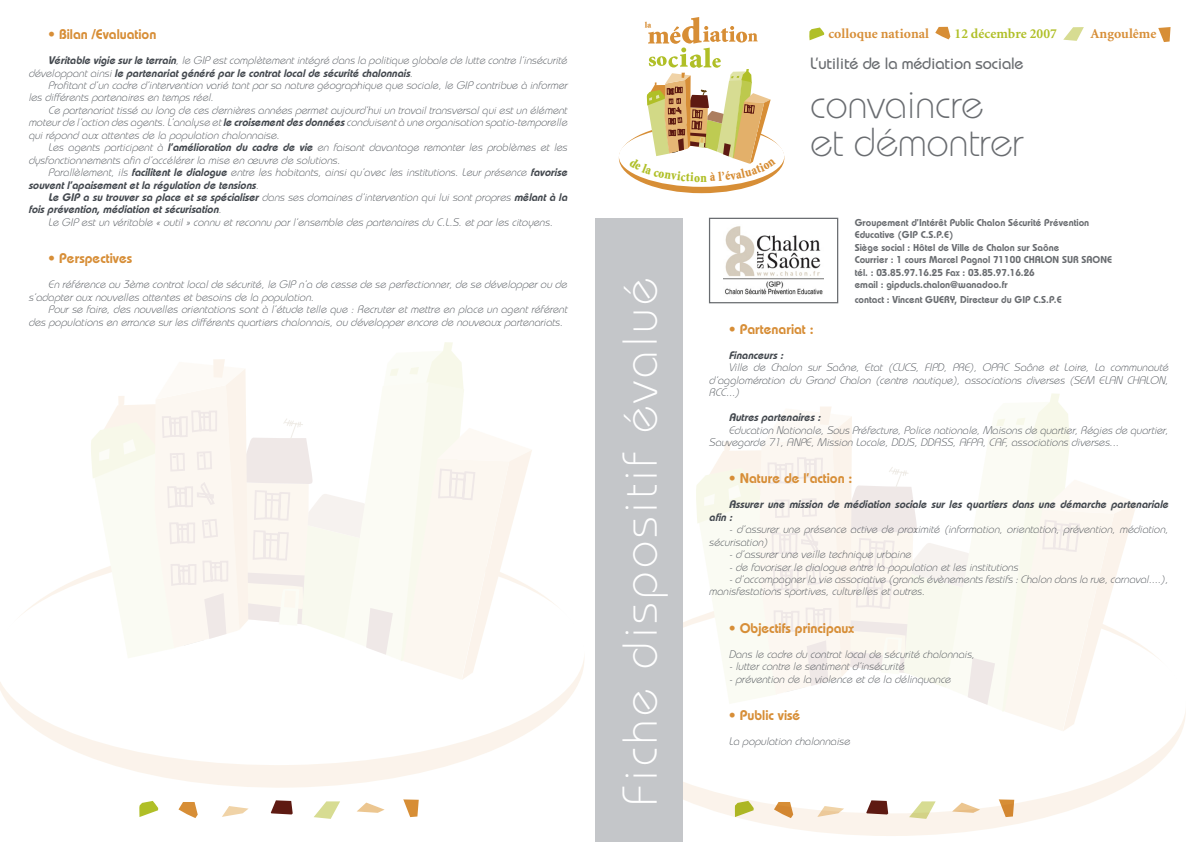
<style>
.page{position:relative;width:1191px;height:842px;background:#fff}
.page>*{position:absolute;margin:0;border:0;box-sizing:border-box;transform-origin:0 0}
.t1{font:300 48.8px "Bauhaus";letter-spacing:.07em;color:#fff}
.t2{font:300 40.4px/37.1px "Bauhaus";letter-spacing:-.01em;color:#696c70}
.t3{font:500 16.4px "Bauhaus";letter-spacing:-.01em;color:#696c70}
.t4{font:600 14px "Bauhaus";color:#d78e37}
.t5{font:700 13.8px "Minion";letter-spacing:.005em;color:#d78e37}
.t6{font:700 13.8px "Minion";letter-spacing:.005em;color:#b0bf27}
.t7{font:italic 300 11px/12.4px "Bauhaus";color:#43484e}
.t8{font:italic 600 11px/12.4px "Bauhaus";color:#43484e}
.t9{font:600 10px/12.4px "Bauhaus";color:#696c70}
.s1{font-weight:600}
.s2{font-weight:300}
</style>
<div class="page">
<svg style="left:723px;top:813px;width:337px;height:23px;fill:#fbf3eb"></svg>
<svg style="left:683px;top:618px;width:502px;height:195px"></svg>
<svg style="left:695px;top:393px;width:442px;height:338px"></svg>
<div style="left:595px;top:218px;width:88px;height:624px;background:#c4c6c9"></div>
<div style="left:619px;top:123px;width:165px;height:70px;background:#d78e36;border-radius:50%"></div>
<div style="left:619px;top:126px;width:165px;height:61px;background:#fff;border-radius:50%"></div>
<svg style="left:935px;top:27px;width:15px;height:12px"></svg>
<svg style="left:1063px;top:27px;width:20px;height:14px"></svg>
<svg style="left:809px;top:28px;width:15px;height:12px"></svg>
<svg style="left:1158px;top:27px;width:12px;height:15px"></svg>
<svg style="left:866px;top:800px;width:22px;height:14px"></svg>
<svg style="left:774px;top:802px;width:19px;height:16px"></svg>
<svg style="left:734px;top:801px;width:20px;height:16px"></svg>
<svg style="left:817px;top:806px;width:27px;height:11px"></svg>
<svg style="left:998px;top:798px;width:16px;height:19px"></svg>
<svg style="left:909px;top:801px;width:26px;height:18px"></svg>
<svg style="left:952px;top:802px;width:28px;height:11px"></svg>
<svg style="left:132px;top:770px;width:298px;height:18px;fill:#fbf3eb"></svg>
<svg style="left:0;top:574px;width:584px;height:196px"></svg>
<svg style="left:89px;top:342px;width:447px;height:339px"></svg>
<img style="left:723px;top:226px;width:100px;height:69px">
<div style="left:709px;top:218px;width:129px;height:85px;border:1px solid #696c70"></div>
<svg style="left:271px;top:800px;width:22px;height:14px"></svg>
<svg style="left:178px;top:802px;width:20px;height:16px"></svg>
<svg style="left:139px;top:801px;width:19px;height:16px"></svg>
<svg style="left:222px;top:806px;width:27px;height:11px"></svg>
<svg style="left:403px;top:799px;width:16px;height:18px"></svg>
<svg style="left:314px;top:801px;width:26px;height:18px"></svg>
<svg style="left:357px;top:802px;width:28px;height:11px"></svg>
<svg style="left:629px;top:17px;width:147px;height:165px"></svg>
<p class="t4" style="left:48px;top:26px;width:110px">• Bilan /Evaluation</p>
<p class="t7" style="left:28px;top:54px;width:543px;text-indent:20px"><span class="s1">Véritable vigie surle terrain</span>,le GIP estcomplètementintégré dansla politique globale de lutte contre l’insécurité développantainsi<span class="s1">le partenariatgénéré parle contratlocalde sécurité chalonnais</span>.</p>
<p class="t7" style="left:28px;top:79px;width:543px;text-indent:20px">Profitantd’un cadre d’intervention varié tantparsa nature géographique que sociale,le GIP contribue à informer lesdifférentspartenairesen tempsréel.</p>
<p class="t7" style="left:28px;top:104px;width:543px;text-align:justify;text-indent:20px">Ce partenariattissé au long de cesdernièresannéespermetaujourd’huiun travailtransversalquiestun élément moteurde l’action desagents.L’analyse et<span class="s1">le croisementdesdonnées</span>conduisentà une organisation spatio-temporelle quirépond auxattentesde la population chalonnaise.</p>
<p class="t7" style="left:28px;top:141px;width:543px;text-indent:20px">Les agents participent à <span class="s1">l’amélioration du cadre de vie</span> en faisant davantage remonter les problèmes et les dysfonctionnementsafin d’accélérerla mise en œuvre de solutions.</p>
<p class="t7" style="left:28px;top:166px;width:543px;text-indent:20px">Parallèlement, ils <span class="s1">facilitent le dialogue</span> entre les habitants, ainsi qu’avec les institutions. Leur présence <span class="s1">favorise souventl’apaisementetla régulation de tensions</span>.</p>
<p class="t8" style="left:28px;top:191px;width:543px;text-indent:20px">Le GIP a su trouversa place etse spécialiser<span class="s2">danssesdomainesd’intervention quiluisontpropres</span>mêlantà la foisprévention,médiation etsécurisation<span class="s2">.</span></p>
<p class="t7" style="left:48px;top:216px;width:509px">Le GIP estun véritable «outil»connu etreconnu parl’ensemble despartenairesdu C.L.S.etparlescitoyens.</p>
<p class="t4" style="left:48px;top:250px;width:86px">• Perspectives</p>
<p class="t7" style="left:28px;top:278px;width:543px;text-indent:20px">En référence au 3ème contratlocalde sécurité,le GIP n’a de cesse de se perfectionner,de se développerou de s’adapterauxnouvellesattentesetbesoinsde la population.</p>
<p class="t7" style="left:28px;top:303px;width:543px;text-indent:20px">Pourse faire,desnouvellesorientationssontà l’étude telle que :Recruteretmettre en place un agentréférent despopulationsen errance surlesdifférentsquartierschalonnais,ou développerencore de nouveauxpartenariats.</p>
<h1 class="t1" style="left:611px;top:806px;width:529px;rotate:-90deg">Fiche dispositif évalué</h1>
<p class="t5" style="left:828px;top:26px;width:102px">colloque national</p>
<p class="t6" style="left:954px;top:26px;width:104px">12 décembre 2007</p>
<p class="t5" style="left:1090px;top:26px;width:67px">Angoulême</p>
<h3 class="t3" style="left:810px;top:54px;width:215px">L’utilité de la médiation sociale</h3>
<h2 class="t2" style="left:810px;top:86px;width:215px">convaincre et démontrer</h2>
<p class="t9" style="left:854px;top:216px;width:259px">Groupement d’Intérêt Public Chalon Sécurité Prévention Educative (GIP C.S.P.E)<br>Siège social : Hôtel de Ville de Chalon sur Saône<br>Courrier : 1 cours Marcel Pagnol 71100 CHALON SUR SAONE tél. : 03.85.97.16.25 Fax : 03.85.97.16.26<br>email : gipducls.chalon@wanadoo.fr</p>
<p class="t9" style="left:854px;top:293px;width:208px">contact : Vincent GUERY, Directeur du GIP C.S.P.E</p>
<p class="t4" style="left:728px;top:321px;width:86px">• Partenariat :</p>
<p class="t8" style="left:728px;top:349px;width:59px">Financeurs:</p>
<p class="t7" style="left:709px;top:361px;width:463px;text-align:justify;text-indent:20px">Ville de Chalon sur Saône, Etat (CUCS, FIPD, PRE), OPAC Saône et Loire, La communauté d’agglomération du Grand Chalon (centre nautique), associations diverses (SEM ELAN CHALON, RCC...)</p>
<p class="t8" style="left:728px;top:411px;width:96px">Autrespartenaires:</p>
<p class="t7" style="left:709px;top:423px;width:463px;text-indent:20px">Education Nationale,SousPréfecture,Police nationale,Maisonsde quartier,Régiesde quartier,<br>Sauvegarde 71,ANPE,Mission Locale,DDJS,DDASS,AFPA,CAF,associationsdiverses...</p>
<p class="t4" style="left:728px;top:470px;width:125px">• Nature de l’action :</p>
<p class="t8" style="left:709px;top:498px;width:463px;text-indent:20px">Assurer une mission de médiation sociale sur les quartiers dans une démarche partenariale afin :</p>
<p class="t7" style="left:728px;top:523px;width:444px">- d’assurer une présence active de proximité (information, orientation, prévention, médiation,</p>
<p class="t7" style="left:709px;top:536px;width:63px">sécurisation)</p>
<p class="t7" style="left:728px;top:548px;width:186px">-d’assurerune veille technique urbaine</p>
<p class="t7" style="left:728px;top:560px;width:293px">-de favoriserle dialogue entre la population etlesinstitutions</p>
<p class="t7" style="left:728px;top:573px;width:444px">-d’accompagnerla vie associative (grandsévènementsfestifs:Chalon dansla rue,carnaval....),</p>
<p class="t7" style="left:709px;top:585px;width:220px">manisfestationssportives,culturellesetautres.</p>
<p class="t4" style="left:728px;top:619px;width:127px">• Objectifs principaux</p>
<p class="t7" style="left:728px;top:648px;width:250px">Dansle cadre du contratlocalde sécurité chalonnais, -luttercontre le sentimentd’insécurité<br>-prévention de la violence etde la délinquance</p>
<p class="t4" style="left:728px;top:707px;width:73px">• Public visé</p>
<p class="t7" style="left:728px;top:735px;width:125px">La population chalonnaise</p>
</div>
